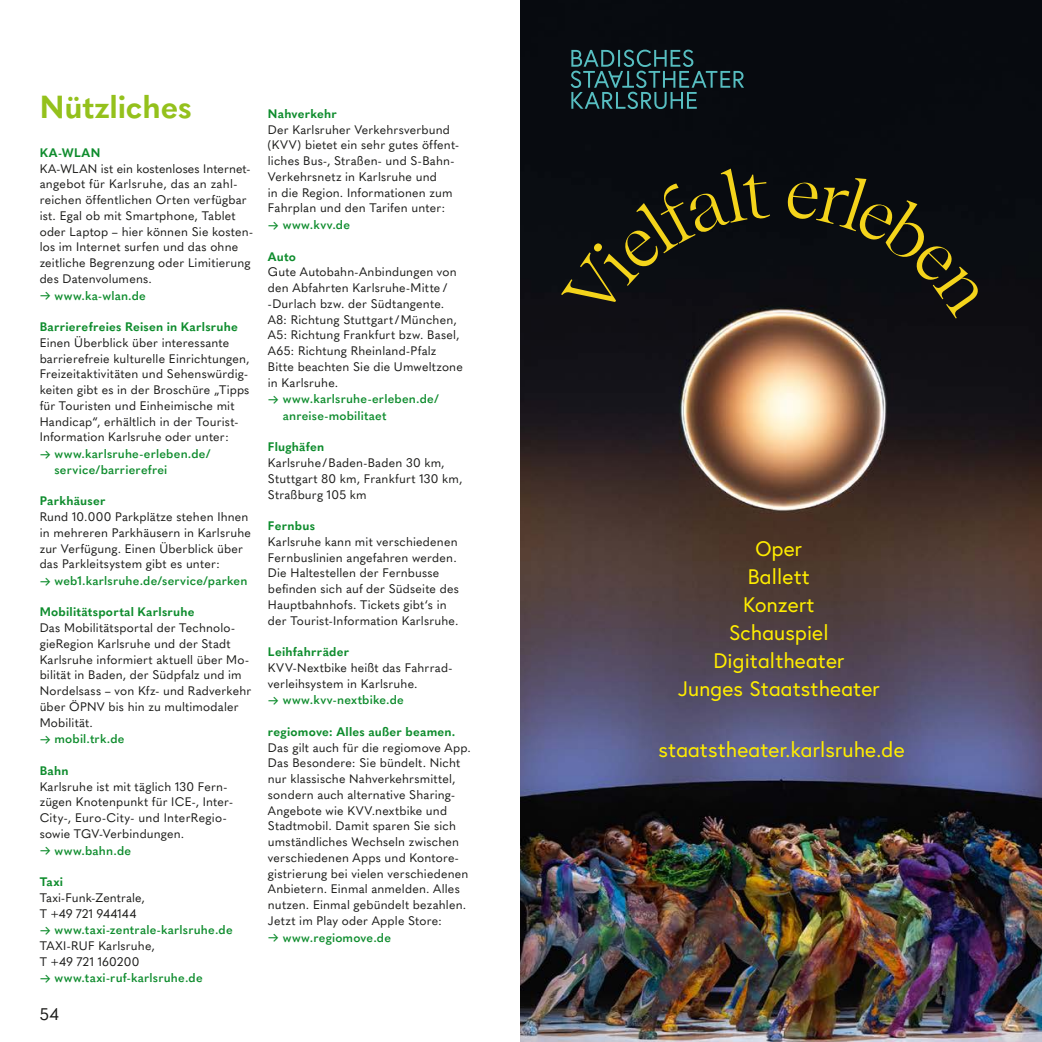
<style>
.page{position:relative;width:1042px;height:1042px;background:#fff}
.page>*{position:absolute;margin:0;border:0;box-sizing:border-box;transform-origin:0 0}
.t1{font:700 31.5px "Quasimoda";letter-spacing:-.005em;color:#94c11c}
.t2{font:21px/28px "Europa";letter-spacing:.01em;color:#ffed00;text-align:center}
.t3{font:16.62px "Quasimoda";color:#1a1a18}
.t4{font:12.25px/15.8px "Quasimoda";letter-spacing:.015em;color:#1a1a18}
.t5{font:600 12.25px/15.8px "Quasimoda";letter-spacing:.015em;color:#0e8c2d}
.t6{font:700 12.25px "Quasimoda";letter-spacing:.02em;color:#0e8c2d}
</style>
<div class="page">
<img style="left:520px;top:0;width:522px;height:1042px">
<svg style="left:570px;top:50px;width:174px;height:59px;background:#183236"></svg>
<div style="left:561px;top:167px;width:209px;height:155px;background:#0a0d12"></div>
<div style="left:786px;top:176px;width:199px;height:142px;background:#0a0d12"></div>
<h1 class="t1" style="left:40px;top:82px;width:154px">Nützliches</h1>
<p class="t6" style="left:40px;top:143px;width:62px">KA-WLAN</p>
<p class="t4" style="left:40px;top:160px;width:215px">KA-WLAN ist ein kostenloses Internet--- angebot für Karlsruhe, das an zahl&shy;reichen öffentlichen Orten verfügbar ist. Egal ob mit Smartphone, Tablet oder Laptop – hier können Sie kosten&shy;los im Internet surfen und das ohne zeitliche Begrenzung oder Limitierung des Datenvolumens.</p>
<p class="t5" style="left:40px;top:286px;width:108px">→ www.ka-wlan.de</p>
<p class="t6" style="left:40px;top:317px;width:200px">Barrierefreies Reisen in Karlsruhe</p>
<p class="t4" style="left:40px;top:334px;width:211px">Einen Überblick über interessante barrierefreie kulturelle Einrichtungen, Freizeitaktivitäten und Sehenswürdig&shy;keiten gibt es in der Broschüre „Tipps für Touristen und Einheimische mit Handicap“, erhältlich in der Tourist-Information Karlsruhe oder unter:</p>
<p class="t5" style="left:55px;top:445px;width:158px;text-indent:-15px">→ www.karlsruhe-erleben.de/ service/barrierefrei</p>
<p class="t6" style="left:40px;top:491px;width:67px">Parkhäuser</p>
<p class="t4" style="left:40px;top:508px;width:213px">Rund 10.000 Parkplätze stehen Ihnen in mehreren Parkhäusern in Karlsruhe zur Verfügung. Einen Überblick über das Parkleitsystem gibt es unter:</p>
<p class="t5" style="left:40px;top:572px;width:209px">→ web1.karlsruhe.de/service/parken</p>
<p class="t6" style="left:40px;top:602px;width:156px">Mobilitätsportal Karlsruhe</p>
<p class="t4" style="left:40px;top:619px;width:213px">Das Mobilitätsportal der Technolo&shy;gieRegion Karlsruhe und der Stadt<br>Karlsruhe informiert aktuell über Mo&shy;bilität in Baden, der Südpfalz und im<br>Nordelsass – von Kfz- und Radverkehr über ÖPNV bis hin zu multimodaler<br>Mobilität.</p>
<p class="t5" style="left:40px;top:730px;width:86px">→ mobil.trk.de</p>
<p class="t6" style="left:40px;top:761px;width:30px">Bahn</p>
<p class="t4" style="left:40px;top:777px;width:194px">Karlsruhe ist mit täglich 130 Fern&shy;zügen Knotenpunkt für ICE-, Inter-City-, Euro-City- und InterRegio&shy;sowie TGV-Verbindungen.</p>
<p class="t5" style="left:40px;top:841px;width:93px">→ www.bahn.de</p>
<p class="t6" style="left:40px;top:872px;width:25px">Taxi</p>
<p class="t4" style="left:40px;top:889px;width:107px">Taxi-Funk-Zentrale,<br>T +49 721 944144</p>
<p class="t5" style="left:40px;top:921px;width:194px">→ www.taxi-zentrale-karlsruhe.de</p>
<p class="t4" style="left:40px;top:937px;width:117px">TAXI-RUF Karlsruhe,<br>T +49 721 160200</p>
<p class="t5" style="left:40px;top:969px;width:164px">→ www.taxi-ruf-karlsruhe.de</p>
<h3 class="t3" style="left:40px;top:1001px;width:21px">54</h3>
<p class="t6" style="left:268px;top:104px;width:71px">Nahverkehr</p>
<p class="t4" style="left:268px;top:121px;width:193px">Der Karlsruher Verkehrsverbund (KVV) bietet ein sehr gutes öffent&shy;liches Bus-, Straßen- und S-Bahn-Verkehrsnetz in Karlsruhe und<br>in die Region. Informationen zum Fahrplan und den Tarifen unter:</p>
<p class="t5" style="left:268px;top:216px;width:84px">→ www.kvv.de</p>
<p class="t6" style="left:268px;top:247px;width:30px">Auto</p>
<p class="t4" style="left:268px;top:263px;width:196px">Gute Autobahn-Anbindungen von den Abfahrten Karlsruhe-Mitte / -Durlach bzw. der Südtangente.<br>A8: Richtung Stuttgart / München,<br>A5: Richtung Frankfurt bzw. Basel,<br>A65: Richtung Rheinland-Pfalz<br>Bitte beachten Sie die Umweltzone in Karlsruhe.</p>
<p class="t5" style="left:283px;top:390px;width:158px;line-height:16.6px;text-indent:-15px">→ www.karlsruhe-erleben.de/ anreise-mobilitaet</p>
<p class="t6" style="left:268px;top:437px;width:58px">Flughäfen</p>
<p class="t4" style="left:268px;top:454px;width:196px">Karlsruhe / Baden-Baden 30 km,<br>Stuttgart 80 km, Frankfurt 130 km,<br>Straßburg 105 km</p>
<p class="t6" style="left:268px;top:516px;width:49px">Fernbus</p>
<p class="t4" style="left:268px;top:533px;width:192px">Karlsruhe kann mit verschiedenen Fernbuslinien angefahren werden.<br>Die Haltestellen der Fernbusse befinden sich auf der Südseite des Hauptbahnhofs. Tickets gibt‘s in der Tourist-Information Karlsruhe.</p>
<p class="t6" style="left:268px;top:642px;width:83px">Leihfahrräder</p>
<p class="t4" style="left:268px;top:659px;width:185px">KVV-Nextbike heißt das Fahrrad&shy;verleihsystem in Karlsruhe.</p>
<p class="t5" style="left:268px;top:691px;width:137px">→ www.kvv-nextbike.de</p>
<p class="t6" style="left:268px;top:722px;width:189px">regiomove: Alles außer beamen.</p>
<p class="t4" style="left:268px;top:738px;width:204px">Das gilt auch für die regiomove App.<br>Das Besondere: Sie bündelt. Nicht nur klassische Nahverkehrsmittel, sondern auch alternative Sharing-Angebote wie KVV.nextbike und Stadtmobil. Damit sparen Sie sich umständliches Wechseln zwischen verschiedenen Apps und Kontore&shy;gistrierung bei vielen verschiedenen Anbietern. Einmal anmelden. Alles nutzen. Einmal gebündelt bezahlen.<br>Jetzt im Play oder Apple Store:</p>
<p class="t5" style="left:268px;top:928px;width:125px">→ www.regiomove.de</p>
<h2 class="t2" style="left:678px;top:534px;width:203px">Oper<br>Ballett<br>Konzert<br>Schauspiel<br>Digitaltheater<br>Junges Staatstheater</h2>
<h2 class="t2" style="left:658px;top:735px;width:248px">staatstheater.karlsruhe.de</h2>
</div>
